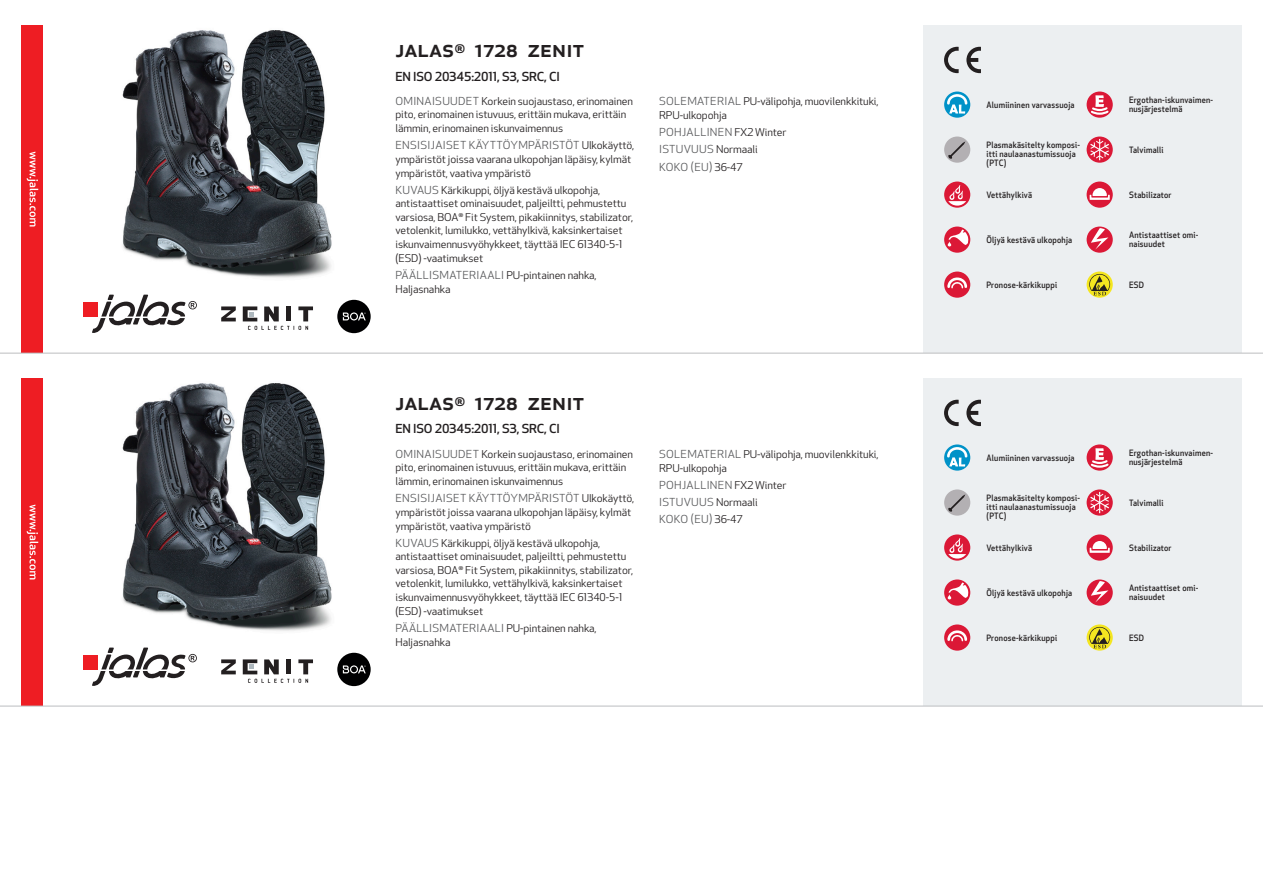
<style>
.page{position:relative;width:1263px;height:893px;background:#fff}
.page>*{position:absolute;margin:0;border:0;box-sizing:border-box;transform-origin:0 0}
.Produkt_namn{font:500 24px "Apex New";color:#231f20}
.Ingress{font:500 12.15px "Apex New";letter-spacing:-.015em;color:#231f20;scale:1.06 1}
.Funktion{font:10.8px/17.2px "Apex New";letter-spacing:.025em;color:#57585a;scale:1.06 1}
.Funktion-2{font:10.5px/13.5px "Apex New";letter-spacing:-.01em;color:#231f20;scale:1.06 1}
.Funktion_body{font:500 8.55px/9px "Apex New";letter-spacing:.025em;color:#231f20;scale:.95 1}
.s1{font-size:10.8px;color:#57585a}
.s2{font-size:10.5px;color:#231f20}
</style>
<div class="page">
<img style="left:122px;top:30px;width:210px;height:248px">
<div style="left:83px;top:302px;width:15px;height:14px;background:#ee1d23"></div>
<svg style="left:92px;top:295px;width:105px;height:38px"></svg>
<svg style="left:221px;top:306px;width:15px;height:15px"></svg>
<svg style="left:243px;top:306px;width:70px;height:24px"></svg>
<div style="left:337px;top:300px;width:34px;height:33px;background:#000001;border-radius:50%"></div>
<svg style="left:343px;top:312px;width:23px;height:8px"></svg>
<div style="left:21px;top:26px;width:22px;height:327px;background:#ee1d23"></div>
<svg style="left:27px;top:152px;width:11px;height:75px"></svg>
<div style="left:923px;top:26px;width:319px;height:327px;background:#eceff1"></div>
<svg style="left:966px;top:47px;width:15px;height:26px"></svg>
<svg style="left:944px;top:47px;width:15px;height:26px"></svg>
<svg style="left:944px;top:92px;width:26px;height:26px"></svg>
<svg style="left:947px;top:94px;width:20px;height:20px"></svg>
<div style="left:944px;top:137px;width:26px;height:26px;background:#b3b0b3;border-radius:50%"></div>
<svg style="left:948px;top:141px;width:17px;height:18px"></svg>
<div style="left:944px;top:182px;width:26px;height:26px;background:#db1836;border-radius:50%"></div>
<svg style="left:948px;top:185px;width:18px;height:21px"></svg>
<svg style="left:944px;top:227px;width:26px;height:26px"></svg>
<svg style="left:948px;top:230px;width:20px;height:17px"></svg>
<div style="left:944px;top:272px;width:26px;height:26px;background:#db1836;border-radius:50%"></div>
<svg style="left:947px;top:277px;width:20px;height:11px"></svg>
<svg style="left:1086px;top:92px;width:27px;height:26px"></svg>
<svg style="left:1089px;top:95px;width:21px;height:21px"></svg>
<svg style="left:1086px;top:137px;width:27px;height:26px"></svg>
<svg style="left:1090px;top:139px;width:19px;height:21px"></svg>
<div style="left:1086px;top:182px;width:27px;height:26px;background:#db1836;border-radius:50%"></div>
<svg style="left:1090px;top:188px;width:20px;height:12px"></svg>
<svg style="left:1086px;top:227px;width:27px;height:26px"></svg>
<svg style="left:1091px;top:228px;width:17px;height:22px"></svg>
<svg style="left:1086px;top:272px;width:27px;height:26px"></svg>
<svg style="left:1089px;top:274px;width:21px;height:21px"></svg>
<img style="left:122px;top:383px;width:210px;height:248px">
<div style="left:83px;top:654px;width:15px;height:15px;background:#ee1d23"></div>
<svg style="left:92px;top:648px;width:105px;height:38px"></svg>
<svg style="left:221px;top:659px;width:15px;height:15px"></svg>
<svg style="left:243px;top:659px;width:70px;height:24px"></svg>
<div style="left:337px;top:653px;width:34px;height:33px;background:#000001;border-radius:50%"></div>
<svg style="left:343px;top:665px;width:23px;height:8px"></svg>
<div style="left:21px;top:378px;width:22px;height:328px;background:#ee1d23"></div>
<svg style="left:27px;top:505px;width:11px;height:74px"></svg>
<div style="left:923px;top:378px;width:319px;height:328px;background:#eceff1"></div>
<svg style="left:966px;top:400px;width:15px;height:26px"></svg>
<svg style="left:944px;top:400px;width:15px;height:26px"></svg>
<svg style="left:944px;top:444px;width:26px;height:27px"></svg>
<svg style="left:947px;top:447px;width:20px;height:19px"></svg>
<div style="left:944px;top:489px;width:26px;height:27px;background:#b3b0b3;border-radius:50%"></div>
<svg style="left:948px;top:494px;width:17px;height:18px"></svg>
<svg style="left:944px;top:534px;width:26px;height:27px"></svg>
<svg style="left:948px;top:538px;width:18px;height:21px"></svg>
<svg style="left:944px;top:579px;width:26px;height:27px"></svg>
<svg style="left:948px;top:582px;width:20px;height:17px"></svg>
<div style="left:944px;top:624px;width:26px;height:27px;background:#db1836;border-radius:50%"></div>
<svg style="left:947px;top:630px;width:20px;height:11px"></svg>
<svg style="left:1086px;top:444px;width:27px;height:27px"></svg>
<svg style="left:1089px;top:448px;width:21px;height:21px"></svg>
<svg style="left:1086px;top:489px;width:27px;height:27px"></svg>
<svg style="left:1090px;top:492px;width:19px;height:21px"></svg>
<svg style="left:1086px;top:534px;width:27px;height:27px"></svg>
<svg style="left:1090px;top:541px;width:20px;height:12px"></svg>
<svg style="left:1086px;top:579px;width:27px;height:27px"></svg>
<svg style="left:1091px;top:581px;width:17px;height:21px"></svg>
<svg style="left:1086px;top:624px;width:27px;height:27px"></svg>
<svg style="left:1089px;top:627px;width:21px;height:21px"></svg>
<hr style="left:0;top:353px;width:1263px;height:1px;background:#bcbdc0">
<hr style="left:0;top:706px;width:1263px;height:1px;background:#bcbdc0">
<p class="Produkt_namn" style="left:395px;top:33px;width:191px">JALAS<sup>®</sup> 1728 ZENIT</p>
<p class="Ingress" style="left:395px;top:68px;width:157px">EN ISO 20345:2011, S3, SRC, CI</p>
<p class="Funktion-2" style="left:395px;top:94px;width:226px"><span class="s1">OMINAISUUDET</span> Korkein suojaustaso, erinomainen pito, erinomainen istuvuus, erittäin mukava, erittäin lämmin, erinomainen iskunvaimennus</p>
<p class="Funktion" style="left:395px;top:137px;width:227px">ENSISIJAISET KÄYTTÖYMPÄRISTÖT <span class="s2">Ulkokäyttö,</span></p>
<p class="Funktion-2" style="left:395px;top:152px;width:224px">ympäristöt joissa vaarana ulkopohjan läpäisy, kylmät ympäristöt, vaativa ympäristö</p>
<p class="Funktion-2" style="left:395px;top:183px;width:226px"><span class="s1">KUVAUS</span> Kärkikuppi, öljyä kestävä ulkopohja, antistaattiset ominaisuudet, paljeiltti, pehmustettu varsiosa, BOA<sup>®</sup> Fit System, pikakiinnitys, stabilizator, vetolenkit, lumilukko, vettähylkivä, kaksinkertaiset iskunvaimennusvyöhykkeet, täyttää IEC 61340-5-1 (ESD) -vaatimukset</p>
<p class="Funktion-2" style="left:395px;top:268px;width:191px"><span class="s1">PÄÄLLISMATERIAALI</span> PU-pintainen nahka,<br>Haljasnahka</p>
<p class="Funktion-2" style="left:659px;top:94px;width:209px"><span class="s1">SOLEMATERIAL</span> PU-välipohja, muovilenkkituki,<br>RPU-ulkopohja</p>
<p class="Funktion" style="left:659px;top:124px;width:122px">POHJALLINEN <span class="s2">FX2 Winter<br></span>ISTUVUUS <span class="s2">Normaali<br></span>KOKO (EU) <span class="s2">36-47</span></p>
<p class="Produkt_namn" style="left:395px;top:385px;width:191px">JALAS<sup>®</sup> 1728 ZENIT</p>
<p class="Ingress" style="left:395px;top:421px;width:157px">EN ISO 20345:2011, S3, SRC, CI</p>
<p class="Funktion-2" style="left:395px;top:447px;width:226px"><span class="s1">OMINAISUUDET</span> Korkein suojaustaso, erinomainen pito, erinomainen istuvuus, erittäin mukava, erittäin lämmin, erinomainen iskunvaimennus</p>
<p class="Funktion" style="left:395px;top:490px;width:227px">ENSISIJAISET KÄYTTÖYMPÄRISTÖT <span class="s2">Ulkokäyttö,</span></p>
<p class="Funktion-2" style="left:395px;top:505px;width:224px">ympäristöt joissa vaarana ulkopohjan läpäisy, kylmät ympäristöt, vaativa ympäristö</p>
<p class="Funktion-2" style="left:395px;top:536px;width:226px"><span class="s1">KUVAUS</span> Kärkikuppi, öljyä kestävä ulkopohja, antistaattiset ominaisuudet, paljeiltti, pehmustettu varsiosa, BOA<sup>®</sup> Fit System, pikakiinnitys, stabilizator, vetolenkit, lumilukko, vettähylkivä, kaksinkertaiset iskunvaimennusvyöhykkeet, täyttää IEC 61340-5-1 (ESD) -vaatimukset</p>
<p class="Funktion-2" style="left:395px;top:621px;width:191px"><span class="s1">PÄÄLLISMATERIAALI</span> PU-pintainen nahka,<br>Haljasnahka</p>
<p class="Funktion-2" style="left:659px;top:447px;width:209px"><span class="s1">SOLEMATERIAL</span> PU-välipohja, muovilenkkituki,<br>RPU-ulkopohja</p>
<p class="Funktion" style="left:659px;top:476px;width:122px">POHJALLINEN <span class="s2">FX2 Winter<br></span>ISTUVUUS <span class="s2">Normaali<br></span>KOKO (EU) <span class="s2">36-47</span></p>
<p class="Funktion_body" style="left:986px;top:100px;width:94px">Alumiininen varvassuoja</p>
<p class="Funktion_body" style="left:986px;top:140px;width:100px">Plasmakäsitelty komposi&shy;itti naulaanastumissuoja (PTC)</p>
<p class="Funktion_body" style="left:986px;top:190px;width:49px">Vettähylkivä</p>
<p class="Funktion_body" style="left:986px;top:235px;width:92px">Öljyä kestävä ulkopohja</p>
<p class="Funktion_body" style="left:986px;top:280px;width:76px">Pronose-kärkikuppi</p>
<p class="Funktion_body" style="left:1129px;top:96px;width:90px">Ergothan-iskunvaimen&shy;nusjärjestelmä</p>
<p class="Funktion_body" style="left:1129px;top:145px;width:38px">Talvimalli</p>
<p class="Funktion_body" style="left:1129px;top:190px;width:46px">Stabilizator</p>
<p class="Funktion_body" style="left:1129px;top:231px;width:74px">Antistaattiset omi&shy;naisuudet</p>
<p class="Funktion_body" style="left:1129px;top:280px;width:17px">ESD</p>
<p class="Funktion_body" style="left:986px;top:453px;width:94px">Alumiininen varvassuoja</p>
<p class="Funktion_body" style="left:986px;top:493px;width:100px">Plasmakäsitelty komposi&shy;itti naulaanastumissuoja (PTC)</p>
<p class="Funktion_body" style="left:986px;top:543px;width:49px">Vettähylkivä</p>
<p class="Funktion_body" style="left:986px;top:588px;width:92px">Öljyä kestävä ulkopohja</p>
<p class="Funktion_body" style="left:986px;top:633px;width:76px">Pronose-kärkikuppi</p>
<p class="Funktion_body" style="left:1129px;top:449px;width:90px">Ergothan-iskunvaimen&shy;nusjärjestelmä</p>
<p class="Funktion_body" style="left:1129px;top:498px;width:38px">Talvimalli</p>
<p class="Funktion_body" style="left:1129px;top:543px;width:46px">Stabilizator</p>
<p class="Funktion_body" style="left:1129px;top:584px;width:74px">Antistaattiset omi&shy;naisuudet</p>
<p class="Funktion_body" style="left:1129px;top:633px;width:17px">ESD</p>
</div>
